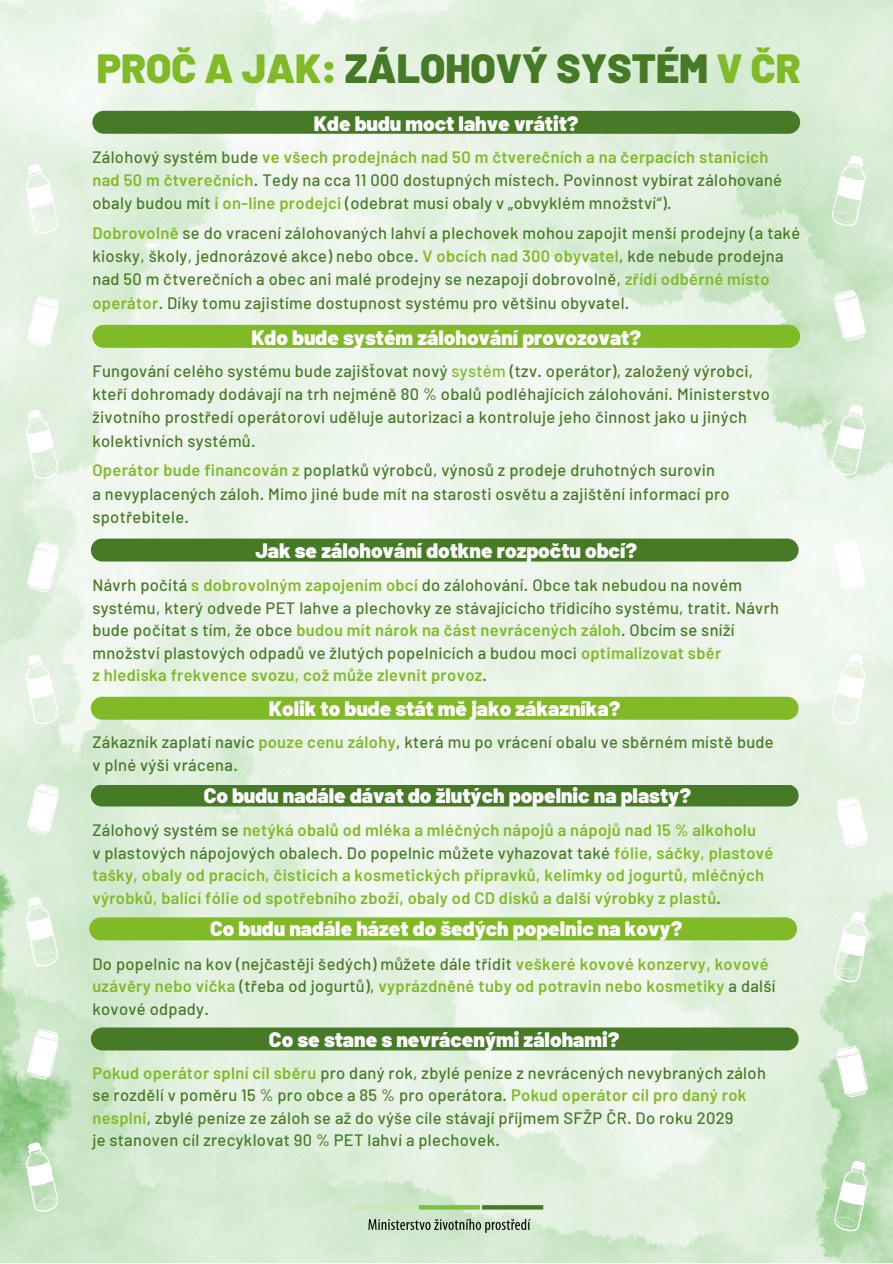
<style>
.page{position:relative;width:893px;height:1264px;background:#fff}
.page>*{position:absolute;margin:0;border:0;box-sizing:border-box;transform-origin:0 0}
.t1{font:900 40.8px "Barlow";color:#467a26}
.t2{font:900 20.85px "Barlow";color:#fff}
.t3{font:500 16.5px/23.2px "Barlow";letter-spacing:.02em;color:#467a26}
.t4{font:600 16.5px/22.5px "Barlow";letter-spacing:.02em;color:#80ba27}
.s1{color:#80ba27}
.s2{font-weight:500;color:#467a26}
.s3{font-weight:600;color:#80ba27}
</style>
<div class="page">
<img style="left:0;top:0;width:892px;height:1262px">
<svg style="left:26px;top:654px;width:32px;height:70px"></svg>
<svg style="left:26px;top:540px;width:34px;height:53px"></svg>
<svg style="left:26px;top:409px;width:32px;height:70px"></svg>
<svg style="left:26px;top:295px;width:34px;height:53px"></svg>
<svg style="left:26px;top:164px;width:32px;height:70px"></svg>
<svg style="left:832px;top:653px;width:33px;height:71px"></svg>
<svg style="left:832px;top:538px;width:34px;height:53px"></svg>
<svg style="left:832px;top:404px;width:33px;height:71px"></svg>
<svg style="left:832px;top:289px;width:34px;height:53px"></svg>
<svg style="left:832px;top:155px;width:33px;height:71px"></svg>
<div style="left:92px;top:325px;width:708px;height:23px;background:#80ba27;border-radius:11px"></div>
<div style="left:91px;top:538px;width:707px;height:23px;background:#467a26;border-radius:11px"></div>
<div style="left:91px;top:696px;width:707px;height:23px;background:#80ba27;border-radius:11px"></div>
<div style="left:91px;top:784px;width:707px;height:22px;background:#467a26;border-radius:11px"></div>
<div style="left:89px;top:917px;width:708px;height:23px;background:#80ba27;border-radius:11px"></div>
<div style="left:91px;top:1027px;width:707px;height:23px;background:#467a26;border-radius:11px"></div>
<svg style="left:26px;top:1142px;width:32px;height:69px"></svg>
<svg style="left:26px;top:1028px;width:34px;height:52px"></svg>
<svg style="left:26px;top:896px;width:32px;height:70px"></svg>
<svg style="left:26px;top:782px;width:34px;height:53px"></svg>
<svg style="left:834px;top:1160px;width:33px;height:71px"></svg>
<svg style="left:834px;top:1044px;width:35px;height:54px"></svg>
<svg style="left:834px;top:911px;width:33px;height:71px"></svg>
<svg style="left:834px;top:795px;width:35px;height:54px"></svg>
<div style="left:92px;top:111px;width:708px;height:23px;background:#467a26;border-radius:11px"></div>
<img style="left:338px;top:1107px;width:223px;height:155px">
<p class="t1" style="left:97px;top:42px;width:705px"><span class="s1">PROČ A JAK:</span> ZÁLOHOVÝ SYSTÉM <span class="s1">V ČR</span></p>
<p class="t2" style="left:314px;top:110px;width:266px">Kde budu moct lahve vrátit?</p>
<p class="t4" style="left:92px;top:145px;width:677px"><span class="s2">Zálohový systém bude</span> ve všech prodejnách nad 50 m čtverečních a na čerpacích stanicích</p>
<p class="t3" style="left:92px;top:168px;width:691px"><span class="s3">nad 50 m čtverečních</span>. Tedy na cca 11 000 dostupných místech. Povinnost vybírat zálohované obaly budou mít <span class="s3">i on-line prodejci</span> (odebrat musí obaly v „obvyklém množství“).</p>
<p class="t3" style="left:92px;top:221px;width:709px"><span class="s3">Dobrovolně</span> se do vracení zálohovaných lahví a plechovek mohou zapojit menší prodejny (a také kiosky, školy, jednorázové akce) nebo obce. <span class="s3">V obcích nad 300 obyvatel</span>, kde nebude prodejna nad 50 m čtverečních a obec ani malé prodejny se nezapojí dobrovolně, <span class="s3">zřídí odběrné místo operátor</span>. Díky tomu zajistíme dostupnost systému pro většinu obyvatel.</p>
<p class="t2" style="left:251px;top:324px;width:391px">Kdo bude systém zálohování provozovat?</p>
<p class="t3" style="left:92px;top:359px;width:679px">Fungování celého systému bude zajišťovat nový <span class="s1">systém</span> (tzv. operátor), založený výrobci, kteří dohromady dodávají na trh nejméně 80 % obalů podléhajících zálohování. Ministerstvo životního prostředí operátorovi uděluje autorizaci a kontroluje jeho činnost jako u jiných kolektivních systémů.</p>
<p class="t3" style="left:92px;top:458px;width:624px"><span class="s3">Operátor bude financován z</span> poplatků výrobců, výnosů z prodeje druhotných surovin</p>
<p class="t3" style="left:92px;top:481px;width:638px">a nevyplacených záloh. Mimo jiné bude mít na starosti osvětu a zajištění informací pro spotřebitele.</p>
<p class="t2" style="left:255px;top:537px;width:383px">Jak se zálohování dotkne rozpočtu obcí?</p>
<p class="t3" style="left:92px;top:573px;width:688px;line-height:22.5px">Návrh počítá <span class="s3">s dobrovolným zapojením obcí</span> do zálohování. Obce tak nebudou na novém systému, který odvede PET lahve a plechovky ze stávajícícho třídicího systému, tratit. Návrh bude počítat s tím, že obce <span class="s3">budou mít nárok na část nevrácených záloh</span>. Obcím se sníží množství plastových odpadů ve žlutých popelnicích a budou moci <span class="s3">optimalizovat sběr</span></p>
<p class="t4" style="left:92px;top:663px;width:396px">z hlediska frekvence svozu, což může zlevnit provoz<span class="s2">.</span></p>
<p class="t2" style="left:269px;top:695px;width:353px">Kolik to bude stát mě jako zákazníka?</p>
<p class="t3" style="left:92px;top:730px;width:682px;line-height:22.5px">Zákazník zaplatí navíc <span class="s3">pouze cenu zálohy</span>, která mu po vrácení obalu ve sběrném místě bude v plné výši vrácena.</p>
<p class="t2" style="left:204px;top:781px;width:489px">Co budu nadále dávat do žlutých popelnic na plasty?</p>
<p class="t4" style="left:92px;top:818px;width:665px"><span class="s2">Zálohový systém se</span> netýká obalů od mléka a mléčných nápojů a nápojů nad 15 % alkoholu</p>
<p class="t4" style="left:92px;top:840px;width:682px"><span class="s2">v plastových nápojových obalech. Do popelnic můžete vyhazovat také</span> fólie, sáčky, plastové tašky, obaly od pracích, čisticích a kosmetických přípravků, kelímky od jogurtů, mléčných výrobků, balící fólie od spotřebního zboží, obaly od CD disků a další výrobky z plastů<span class="s2">.</span></p>
<p class="t2" style="left:210px;top:914px;width:474px">Co budu nadále házet do šedých popelnic na kovy?</p>
<p class="t3" style="left:92px;top:952px;width:684px;line-height:22.5px">Do popelnic na kov (nejčastěji šedých) můžete dále třídit <span class="s3">veškeré kovové konzervy, kovové uzávěry nebo víčka</span> (třeba od jogurtů), <span class="s3">vyprázdněné tuby od potravin nebo kosmetiky</span> a další kovové odpady.</p>
<p class="t2" style="left:269px;top:1026px;width:352px">Co se stane s nevrácenými zálohami?</p>
<p class="t3" style="left:92px;top:1061px;width:675px;line-height:22.5px"><span class="s3">Pokud operátor splní cíl sběru</span> pro daný rok, zbylé peníze z nevrácených nevybraných záloh se rozdělí v poměru 15 % pro obce a 85 % pro operátora. <span class="s3">Pokud operátor cíl pro daný rok nesplní</span>, zbylé peníze ze záloh se až do výše cíle stávají příjmem SFŽP ČR. Do roku 2029</p>
<p class="t3" style="left:92px;top:1128px;width:409px">je stanoven cíl zrecyklovat 90 % PET lahví a plechovek.</p>
</div>
